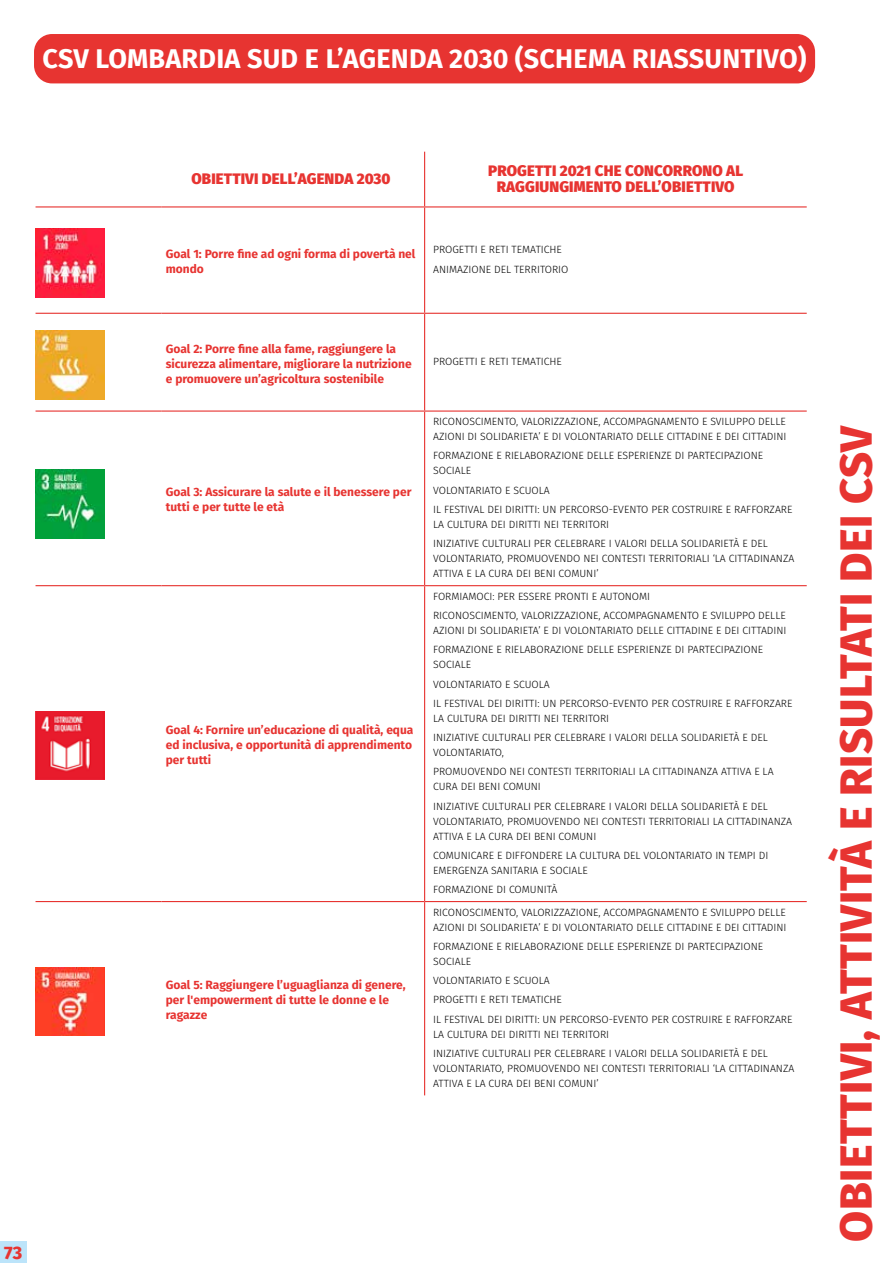
<style>
.page{position:relative;width:893px;height:1263px;background:#fff}
.page>*{position:absolute;margin:0;border:0;box-sizing:border-box;transform-origin:0 0}
.t1{font:800 45px "Fira Sans";letter-spacing:.01em;color:#e73431}
.t2{font:700 27px "Fira Sans";letter-spacing:.01em;color:#fff}
.t3{font:800 18px "Fira Sans";color:#e73431}
.t4{font:900 15px/16.5px "Fira Sans";letter-spacing:.01em;color:#e73431;text-align:center}
.t5{font:700 12px/15px "Fira Sans";color:#e73431}
.t6{font:300 10.5px/19.2px "Fira Sans";color:#000}
</style>
<div class="page">
<div style="left:0;top:1242px;width:26px;height:21px;background:#bce4fa"></div>
<div style="left:34px;top:34px;width:781px;height:49px;background:#e73431;border-radius:18px"></div>
<hr style="left:424px;top:152px;width:1px;height:54px;background:#e73431">
<hr style="left:36px;top:206px;width:126px;height:1px;background:#e73431">
<hr style="left:162px;top:206px;width:263px;height:1px;background:#e73431">
<hr style="left:424px;top:207px;width:1px;height:106px;background:#e73431">
<hr style="left:425px;top:206px;width:382px;height:1px;background:#e73431">
<hr style="left:36px;top:313px;width:126px;height:1px;background:#e73431">
<hr style="left:162px;top:313px;width:263px;height:1px;background:#e73431">
<hr style="left:36px;top:410px;width:126px;height:2px;background:#e73431">
<hr style="left:162px;top:410px;width:263px;height:2px;background:#e73431">
<hr style="left:36px;top:585px;width:126px;height:1px;background:#e73431">
<hr style="left:162px;top:585px;width:263px;height:1px;background:#e73431">
<hr style="left:424px;top:314px;width:1px;height:96px;background:#e73431">
<hr style="left:424px;top:412px;width:1px;height:173px;background:#e73431">
<hr style="left:424px;top:586px;width:1px;height:315px;background:#e73431">
<hr style="left:424px;top:902px;width:1px;height:193px;background:#e73431">
<hr style="left:425px;top:313px;width:382px;height:1px;background:#e73431">
<hr style="left:425px;top:410px;width:382px;height:2px;background:#e73431">
<hr style="left:425px;top:585px;width:382px;height:1px;background:#e73431">
<hr style="left:36px;top:901px;width:126px;height:1px;background:#e73431">
<hr style="left:162px;top:901px;width:263px;height:1px;background:#e73431">
<hr style="left:425px;top:901px;width:382px;height:1px;background:#e73431">
<img style="left:36px;top:228px;width:69px;height:69px">
<img style="left:36px;top:331px;width:69px;height:68px">
<img style="left:36px;top:470px;width:69px;height:68px">
<img style="left:36px;top:711px;width:69px;height:69px">
<img style="left:36px;top:967px;width:69px;height:69px">
<h2 class="t2" style="left:43px;top:36px;width:765px">CSV LOMBARDIA SUD E L’AGENDA 2030 (SCHEMA RIASSUNTIVO)</h2>
<h3 class="t3" style="left:4px;top:1237px;width:19px">73</h3>
<h3 class="t4" style="left:191px;top:169px;width:201px">OBIETTIVI DELL’AGENDA 2030</h3>
<h3 class="t4" style="left:488px;top:161px;width:257px">PROGETTI 2021 CHE CONCORRONO AL<br>RAGGIUNGIMENTO DELL’OBIETTIVO</h3>
<p class="t5" style="left:166px;top:246px;width:251px">Goal 1: Porre fine ad ogni forma di povertà nel mondo</p>
<p class="t6" style="left:433px;top:240px;width:137px">PROGETTI E RETI TEMATICHE<br>ANIMAZIONE DEL TERRITORIO</p>
<p class="t5" style="left:166px;top:340px;width:247px">Goal 2: Porre fine alla fame, raggiungere la sicurezza alimentare, migliorare la nutrizione e promuovere un’agricoltura sostenibile</p>
<p class="t5" style="left:166px;top:484px;width:247px">Goal 3: Assicurare la salute e il benessere per tutti e per tutte le età</p>
<p class="t5" style="left:166px;top:722px;width:249px">Goal 4: Fornire un’educazione di qualità, equa ed inclusiva, e opportunità di apprendimento per tutti</p>
<p class="t5" style="left:166px;top:976px;width:241px">Goal 5: Raggiungere l’uguaglianza di genere, per l'empowerment di tutte le donne e le ragazze</p>
<p class="t6" style="left:433px;top:352px;width:130px">PROGETTI E RETI TEMATICHE</p>
<p class="t6" style="left:433px;top:414px;width:355px;line-height:15px">RICONOSCIMENTO, VALORIZZAZIONE, ACCOMPAGNAMENTO E SVILUPPO DELLE<br>AZIONI DI SOLIDARIETA’ E DI VOLONTARIATO DELLE CITTADINE E DEI CITTADINI</p>
<p class="t6" style="left:433px;top:448px;width:332px;line-height:15px">FORMAZIONE E RIELABORAZIONE DELLE ESPERIENZE DI PARTECIPAZIONE<br>SOCIALE</p>
<p class="t6" style="left:433px;top:480px;width:361px">VOLONTARIATO E SCUOLA<br>IL FESTIVAL DEI DIRITTI: UN PERCORSO-EVENTO PER COSTRUIRE E RAFFORZARE</p>
<p class="t6" style="left:433px;top:515px;width:336px">LA CULTURA DEI DIRITTI NEI TERRITORI<br>INIZIATIVE CULTURALI PER CELEBRARE I VALORI DELLA SOLIDARIETÀ E DEL</p>
<p class="t6" style="left:433px;top:551px;width:363px;line-height:15px">VOLONTARIATO, PROMUOVENDO NEI CONTESTI TERRITORIALI ‘LA CITTADINANZA<br>ATTIVA E LA CURA DEI BENI COMUNI’</p>
<p class="t6" style="left:433px;top:586px;width:354px">FORMIAMOCI: PER ESSERE PRONTI E AUTONOMI<br>RICONOSCIMENTO, VALORIZZAZIONE, ACCOMPAGNAMENTO E SVILUPPO DELLE</p>
<p class="t6" style="left:433px;top:621px;width:355px">AZIONI DI SOLIDARIETA’ E DI VOLONTARIATO DELLE CITTADINE E DEI CITTADINI<br>FORMAZIONE E RIELABORAZIONE DELLE ESPERIENZE DI PARTECIPAZIONE</p>
<p class="t6" style="left:433px;top:655px;width:361px">SOCIALE<br>VOLONTARIATO E SCUOLA<br>IL FESTIVAL DEI DIRITTI: UN PERCORSO-EVENTO PER COSTRUIRE E RAFFORZARE</p>
<p class="t6" style="left:433px;top:708px;width:336px">LA CULTURA DEI DIRITTI NEI TERRITORI<br>INIZIATIVE CULTURALI PER CELEBRARE I VALORI DELLA SOLIDARIETÀ E DEL</p>
<p class="t6" style="left:433px;top:743px;width:342px">VOLONTARIATO,<br>PROMUOVENDO NEI CONTESTI TERRITORIALI LA CITTADINANZA ATTIVA E LA</p>
<p class="t6" style="left:433px;top:777px;width:336px">CURA DEI BENI COMUNI<br>INIZIATIVE CULTURALI PER CELEBRARE I VALORI DELLA SOLIDARIETÀ E DEL</p>
<p class="t6" style="left:433px;top:813px;width:360px;line-height:15px">VOLONTARIATO, PROMUOVENDO NEI CONTESTI TERRITORIALI LA CITTADINANZA<br>ATTIVA E LA CURA DEI BENI COMUNI</p>
<p class="t6" style="left:433px;top:848px;width:337px;line-height:15px">COMUNICARE E DIFFONDERE LA CULTURA DEL VOLONTARIATO IN TEMPI DI<br>EMERGENZA SANITARIA E SOCIALE</p>
<p class="t6" style="left:433px;top:880px;width:126px">FORMAZIONE DI COMUNITÀ</p>
<p class="t6" style="left:433px;top:904px;width:355px;line-height:15px">RICONOSCIMENTO, VALORIZZAZIONE, ACCOMPAGNAMENTO E SVILUPPO DELLE<br>AZIONI DI SOLIDARIETA’ E DI VOLONTARIATO DELLE CITTADINE E DEI CITTADINI</p>
<p class="t6" style="left:433px;top:939px;width:332px;line-height:15px">FORMAZIONE E RIELABORAZIONE DELLE ESPERIENZE DI PARTECIPAZIONE<br>SOCIALE</p>
<p class="t6" style="left:433px;top:971px;width:361px">VOLONTARIATO E SCUOLA<br>PROGETTI E RETI TEMATICHE<br>IL FESTIVAL DEI DIRITTI: UN PERCORSO-EVENTO PER COSTRUIRE E RAFFORZARE</p>
<p class="t6" style="left:433px;top:1024px;width:336px">LA CULTURA DEI DIRITTI NEI TERRITORI<br>INIZIATIVE CULTURALI PER CELEBRARE I VALORI DELLA SOLIDARIETÀ E DEL</p>
<p class="t6" style="left:433px;top:1061px;width:363px;line-height:15px">VOLONTARIATO, PROMUOVENDO NEI CONTESTI TERRITORIALI ‘LA CITTADINANZA<br>ATTIVA E LA CURA DEI BENI COMUNI’</p>
<h1 class="t1" style="left:817px;top:1241px;width:818px;rotate:-90deg">OBIETTIVI, ATTIVITÀ E RISULTATI DEI CSV</h1>
</div>
